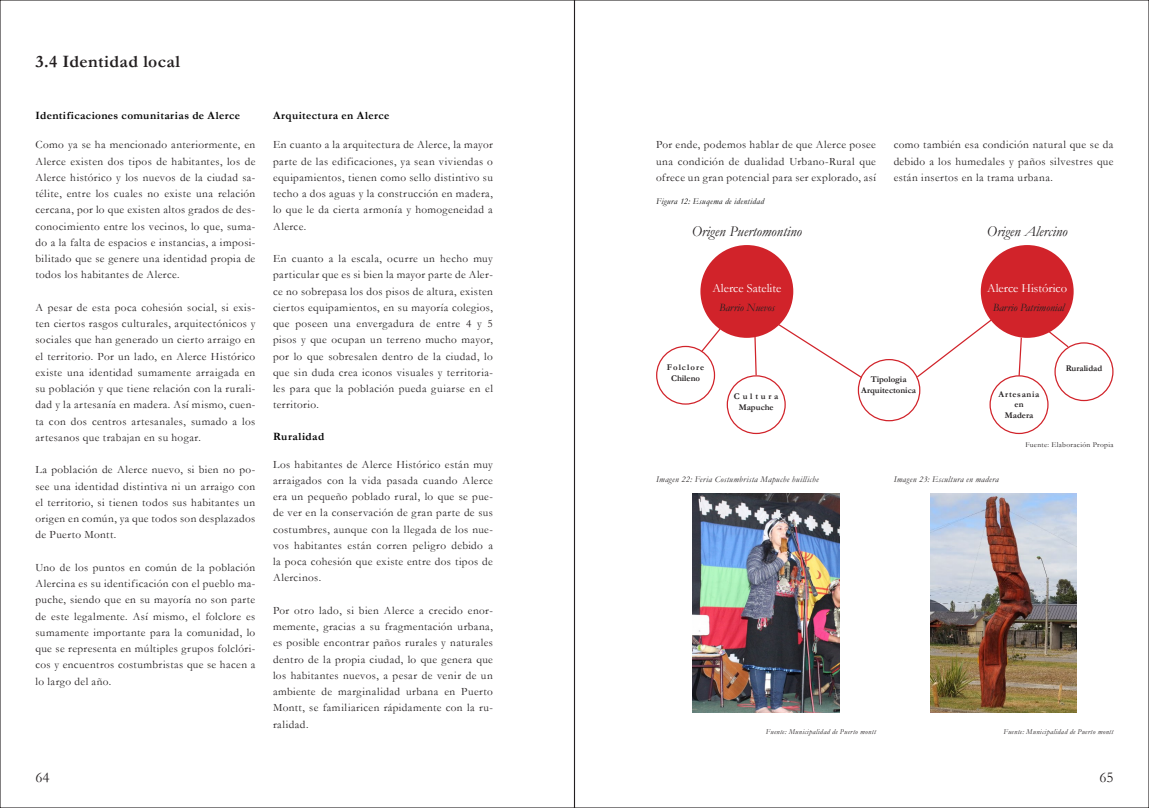
<style>
.page{position:relative;width:1149px;height:808px;background:#fff}
.page>*{position:absolute;margin:0;border:0;box-sizing:border-box;transform-origin:0 0}
.t1{font:700 17.5px "Garamond";letter-spacing:.025em;color:#231f20}
.t2{font:italic 15px "Garamond";color:#231f20}
.t3{font:15px "Garamond";color:#231f20}
.t4{font:12.5px "Garamond";color:#fff}
.t5{font:11.25px/16.2px "Garamond";letter-spacing:.035em;color:#231f20;text-align:justify}
.t6{font:700 11.25px "Garamond";letter-spacing:.035em;color:#000}
.t7{font:italic 11.25px "Garamond";color:#231f20}
.t8{font:italic 8.75px "Garamond";letter-spacing:.04em;color:#231f20}
.t9{font:700 8.75px "Garamond";color:#231f20}
.t10{font:italic 8.75px "Garamond";letter-spacing:.04em;color:#000}
.t11{font:700 8.75px/10.5px "Garamond";letter-spacing:.09em;color:#231f20;text-align:center}
.t12{font:700 8.75px/10.5px "Garamond";letter-spacing:.16em;color:#231f20;text-align:center}
.t13{font:700 8.75px/10.5px "Garamond";letter-spacing:.08em;color:#231f20;text-align:center}
.t14{font:italic 7.5px "Garamond";letter-spacing:.045em;color:#231f20}
.t15{font:7.5px "Garamond";letter-spacing:.045em;color:#231f20}
</style>
<div class="page">
<img style="left:930px;top:493px;width:146px;height:220px">
<div style="left:980px;top:245px;width:93px;height:93px;background:#d1232a;border-radius:50%"></div>
<div style="left:700px;top:245px;width:93px;height:93px;background:#d1232a;border-radius:50%"></div>
<div style="left:656px;top:346px;width:59px;height:59px;border:1px solid #d1232a;border-radius:50%"></div>
<div style="left:726px;top:375px;width:59px;height:59px;border:1px solid #d1232a;border-radius:50%"></div>
<div style="left:857px;top:359px;width:63px;height:62px;border:1px solid #d1232a;border-radius:50%"></div>
<div style="left:989px;top:375px;width:59px;height:59px;border:1px solid #d1232a;border-radius:50%"></div>
<div style="left:1054px;top:342px;width:59px;height:59px;border:1px solid #d1232a;border-radius:50%"></div>
<svg style="left:699px;top:327px;width:22px;height:26px"></svg>
<svg style="left:753px;top:336px;width:4px;height:40px"></svg>
<svg style="left:776px;top:323px;width:87px;height:56px"></svg>
<svg style="left:915px;top:318px;width:77px;height:61px"></svg>
<svg style="left:1046px;top:330px;width:23px;height:19px"></svg>
<svg style="left:1017px;top:336px;width:5px;height:41px"></svg>
<img style="left:692px;top:493px;width:147px;height:220px">
<p class="t1" style="left:35px;top:50px;width:146px">3.4 Identidad local</p>
<p class="t6" style="left:35px;top:108px;width:206px">Identificaciones comunitarias de Alerce</p>
<p class="t6" style="left:273px;top:108px;width:118px">Arquitectura en Alerce</p>
<p class="t5" style="left:35px;top:136px;width:221px">Como ya se ha mencionado anteriormente, en Alerce existen dos tipos de habitantes, los de Alerce histórico y los nuevos de la ciudad sa&shy;télite, entre los cuales no existe una relación cercana, por lo que existen altos grados de des&shy;conocimiento entre los vecinos, lo que, suma&shy;do a la falta de espacios e instancias, a imposi&shy;bilitado que se genere una identidad propia de todos los habitantes de Alerce.</p>
<p class="t5" style="left:35px;top:299px;width:221px">A pesar de esta poca cohesión social, si exis&shy;ten ciertos rasgos culturales, arquitectónicos y sociales que han generado un cierto arraigo en el territorio. Por un lado, en Alerce Histórico existe una identidad sumamente arraigada en su población y que tiene relación con la rurali&shy;dad y la artesanía en madera. Así mismo, cuen&shy;ta con dos centros artesanales, sumado a los artesanos que trabajan en su hogar.</p>
<p class="t5" style="left:35px;top:461px;width:221px">La población de Alerce nuevo, si bien no po&shy;see una identidad distintiva ni un arraigo con el territorio, si tienen todos sus habitantes un origen en común, ya que todos son desplazados de Puerto Montt.</p>
<p class="t5" style="left:35px;top:559px;width:221px">Uno de los puntos en común de la población Alercina es su identificación con el pueblo ma&shy;puche, siendo que en su mayoría no son parte de este legalmente. Así mismo, el folclore es sumamente importante para la comunidad, lo que se representa en múltiples grupos folclóri&shy;cos y encuentros costumbristas que se hacen a lo largo del año.</p>
<p class="t5" style="left:273px;top:136px;width:221px">En cuanto a la arquitectura de Alerce, la mayor parte de las edificaciones, ya sean viviendas o equipamientos, tienen como sello distintivo su techo a dos aguas y la construcción en madera, lo que le da cierta armonía y homogeneidad a Alerce.</p>
<p class="t5" style="left:273px;top:250px;width:221px">En cuanto a la escala, ocurre un hecho muy particular que es si bien la mayor parte de Aler&shy;ce no sobrepasa los dos pisos de altura, existen ciertos equipamientos, en su mayoría colegios, que poseen una envergadura de entre 4 y 5 pisos y que ocupan un terreno mucho mayor, por lo que sobresalen dentro de la ciudad, lo que sin duda crea iconos visuales y territoria&shy;les para que la población pueda guiarse en el territorio.</p>
<p class="t6" style="left:273px;top:429px;width:53px">Ruralidad</p>
<p class="t5" style="left:273px;top:456px;width:221px">Los habitantes de Alerce Histórico están muy arraigados con la vida pasada cuando Alerce era un pequeño poblado rural, lo que se pue&shy;de ver en la conservación de gran parte de sus costumbres, aunque con la llegada de los nue&shy;vos habitantes están corren peligro debido a la poca cohesión que existe entre dos tipos de Alercinos.</p>
<p class="t5" style="left:273px;top:602px;width:221px">Por otro lado, si bien Alerce a crecido enor&shy;memente, gracias a su fragmentación urbana, es posible encontrar paños rurales y naturales dentro de la propia ciudad, lo que genera que los habitantes nuevos, a pesar de venir de un ambiente de marginalidad urbana en Puerto Montt, se familiaricen rápidamente con la ru&shy;ralidad.</p>
<p class="t5" style="left:656px;top:136px;width:221px">Por ende, podemos hablar de que Alerce posee una condición de dualidad Urbano-Rural que ofrece un gran potencial para ser explorado, así</p>
<p class="t5" style="left:893px;top:136px;width:221px">como también esa condición natural que se da debido a los humedales y paños silvestres que están insertos en la trama urbana.</p>
<p class="t10" style="left:656px;top:196px;width:109px">Figura 12: Esuqema de identidad</p>
<p class="t2" style="left:691px;top:221px;width:112px">Origen Puertomontino</p>
<p class="t2" style="left:986px;top:221px;width:82px">Origen Alercino</p>
<p class="t4" style="left:712px;top:280px;width:70px">Alerce Satelite</p>
<p class="t4" style="left:986px;top:280px;width:81px">Alerce Histórico</p>
<p class="t7" style="left:718px;top:300px;width:57px">Barrio Nuevos</p>
<p class="t7" style="left:992px;top:300px;width:73px">Barrio Patrimonial</p>
<p class="t11" style="left:666px;top:362px;width:39px">Folclore<br>Chileno</p>
<p class="t12" style="left:733px;top:391px;width:46px">Cultura<br>Mapuche</p>
<p class="t9" style="left:870px;top:374px;width:37px">Tipologia</p>
<p class="t9" style="left:861px;top:384px;width:56px">Arquitectonica</p>
<p class="t13" style="left:998px;top:389px;width:42px">Artesania en</p>
<p class="t9" style="left:1004px;top:409px;width:30px">Madera</p>
<p class="t9" style="left:1065px;top:362px;width:38px">Ruralidad</p>
<p class="t15" style="left:1024px;top:439px;width:90px">Fuente: Elaboración Propia</p>
<p class="t8" style="left:656px;top:474px;width:164px">Imagen 22: Feria Costumbrista Mapuche huilliche</p>
<p class="t8" style="left:893px;top:474px;width:106px">Imagen 23: Escultura en madera</p>
<p class="t14" style="left:765px;top:726px;width:111px">Fuente: Municipalidad de Puerto montt</p>
<p class="t14" style="left:1003px;top:726px;width:111px">Fuente: Municipalidad de Puerto montt</p>
<h2 class="t3" style="left:35px;top:767px;width:16px">64</h2>
<h2 class="t3" style="left:1099px;top:767px;width:16px">65</h2>
</div>
